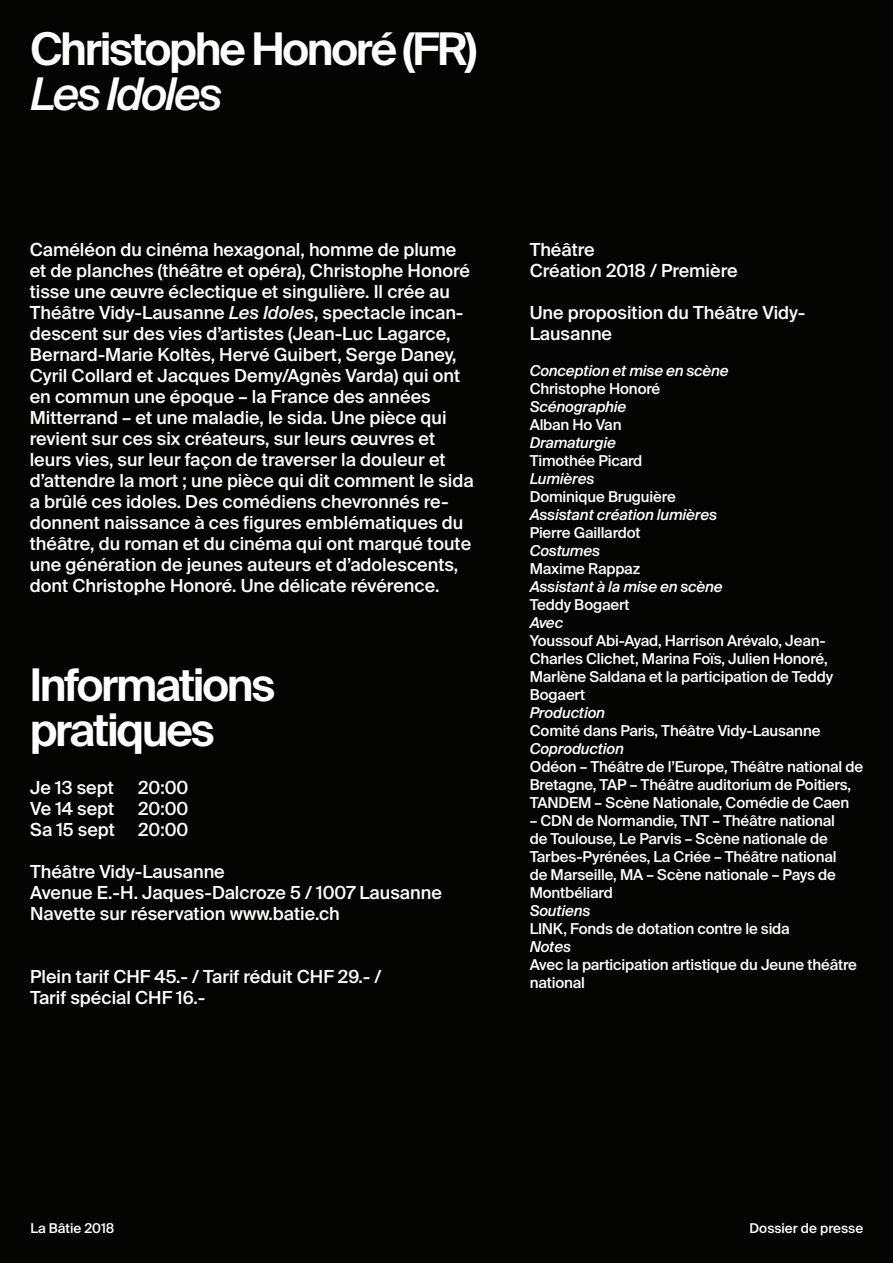
<style>
.page{position:relative;width:893px;height:1263px;background:#040503}
.page>*{position:absolute;margin:0;border:0;box-sizing:border-box;transform-origin:0 0}
.t1{font:600 45px/45px "Suisse Intl";letter-spacing:-.05em;color:#fff}
.t2{font:italic 500 45px "Suisse Intl";letter-spacing:-.05em;color:#fff}
.t3{font:500 18px/21px "Suisse Intl";color:#fff}
.t4{font:500 15px/18px "Suisse Intl";letter-spacing:-.01em;color:#fff}
.t5{font:italic 500 15px "Suisse Intl";letter-spacing:-.01em;color:#fff}
.t6{font:500 13.5px "Suisse Intl";color:#fff}
.s1{font-style:italic}
</style>
<div class="page">
<h1 class="t1" style="left:30px;top:27px;width:449px">Christophe Honoré (FR)</h1>
<h1 class="t2" style="left:30px;top:68px;width:194px">Les Idoles</h1>
<p class="t3" style="left:30px;top:239px;width:446px">Caméléon du cinéma hexagonal, homme de plume et de planches (théâtre et opéra), Christophe Honoré tisse une œuvre éclectique et singulière. Il crée au Théâtre Vidy-Lausanne <span class="s1">Les Idoles</span>, spectacle incan&shy;descent sur des vies d’artistes (Jean-Luc Lagarce, Bernard-Marie Koltès, Hervé Guibert, Serge Daney, Cyril Collard et Jacques Demy/Agnès Varda) qui ont en commun une époque – la France des années Mitterrand – et une maladie, le sida. Une pièce qui revient sur ces six créateurs, sur leurs œuvres et leurs vies, sur leur façon de traverser la douleur et d’attendre la mort ; une pièce qui dit comment le sida a brûlé ces idoles. Des comédiens chevronnés re&shy;donnent naissance à ces figures emblématiques du théâtre, du roman et du cinéma qui ont marqué toute une génération de jeunes auteurs et d’adolescents, dont Christophe Honoré. Une délicate révérence.</p>
<h1 class="t1" style="left:30px;top:663px;width:247px">Informations pratiques</h1>
<p class="t3" style="left:30px;top:777px;width:85px">Je 13 sept</p>
<p class="t3" style="left:138px;top:777px;width:52px">20:00</p>
<p class="t3" style="left:30px;top:798px;width:86px">Ve 14 sept</p>
<p class="t3" style="left:138px;top:798px;width:52px">20:00</p>
<p class="t3" style="left:30px;top:819px;width:86px">Sa 15 sept</p>
<p class="t3" style="left:138px;top:819px;width:52px">20:00</p>
<p class="t3" style="left:30px;top:861px;width:413px">Théâtre Vidy-Lausanne<br>Avenue E.-H. Jaques-Dalcroze 5 / 1007 Lausanne<br>Navette sur réservation www.batie.ch</p>
<p class="t3" style="left:30px;top:966px;width:353px">Plein tarif CHF 45.- / Tarif réduit CHF 29.- /<br>Tarif spécial CHF 16.-</p>
<p class="t3" style="left:530px;top:240px;width:209px">Théâtre<br>Création 2018 / Première</p>
<p class="t3" style="left:530px;top:303px;width:277px">Une proposition du Théâtre Vidy-<br>Lausanne</p>
<p class="t5" style="left:530px;top:362px;width:201px">Conception et mise en scène</p>
<p class="t4" style="left:530px;top:380px;width:132px">Christophe Honoré</p>
<p class="t5" style="left:530px;top:398px;width:98px">Scénographie</p>
<p class="t4" style="left:530px;top:416px;width:93px">Alban Ho Van</p>
<p class="t5" style="left:530px;top:434px;width:88px">Dramaturgie</p>
<p class="t4" style="left:530px;top:452px;width:114px">Timothée Picard</p>
<p class="t5" style="left:530px;top:470px;width:66px">Lumières</p>
<p class="t4" style="left:530px;top:488px;width:148px">Dominique Bruguière</p>
<p class="t5" style="left:530px;top:506px;width:189px">Assistant création lumières</p>
<p class="t4" style="left:530px;top:524px;width:113px">Pierre Gaillardot</p>
<p class="t5" style="left:530px;top:542px;width:72px">Costumes</p>
<p class="t4" style="left:530px;top:560px;width:112px">Maxime Rappaz</p>
<p class="t5" style="left:530px;top:578px;width:195px">Assistant à la mise en scène</p>
<p class="t4" style="left:530px;top:596px;width:102px">Teddy Bogaert</p>
<p class="t5" style="left:530px;top:614px;width:35px">Avec</p>
<p class="t4" style="left:530px;top:632px;width:305px">Youssouf Abi-Ayad, Harrison Arévalo, Jean-Charles Clichet, Marina Foïs, Julien Honoré, Marlène Saldana et la participation de Teddy Bogaert</p>
<p class="t5" style="left:530px;top:704px;width:77px">Production</p>
<p class="t4" style="left:530px;top:722px;width:292px">Comité dans Paris, Théâtre Vidy-Lausanne</p>
<p class="t5" style="left:530px;top:740px;width:96px">Coproduction</p>
<p class="t4" style="left:530px;top:758px;width:335px">Odéon – Théâtre de l’Europe, Théâtre national de<br>Bretagne, TAP – Théâtre auditorium de Poitiers,<br>TANDEM – Scène Nationale, Comédie de Caen</p>
<p class="t4" style="left:530px;top:812px;width:308px">– CDN de Normandie, TNT – Théâtre national de Toulouse, Le Parvis – Scène nationale de Tarbes-Pyrénées, La Criée – Théâtre national de Marseille, MA – Scène nationale – Pays de Montbéliard</p>
<p class="t5" style="left:530px;top:902px;width:62px">Soutiens</p>
<p class="t4" style="left:530px;top:920px;width:262px">LINK, Fonds de dotation contre le sida</p>
<p class="t5" style="left:530px;top:938px;width:43px">Notes</p>
<p class="t4" style="left:530px;top:956px;width:329px">Avec la participation artistique du Jeune théâtre national</p>
<p class="t6" style="left:30px;top:1220px;width:86px">La Bâtie 2018</p>
<p class="t6" style="left:749px;top:1220px;width:115px">Dossier de presse</p>
</div>
